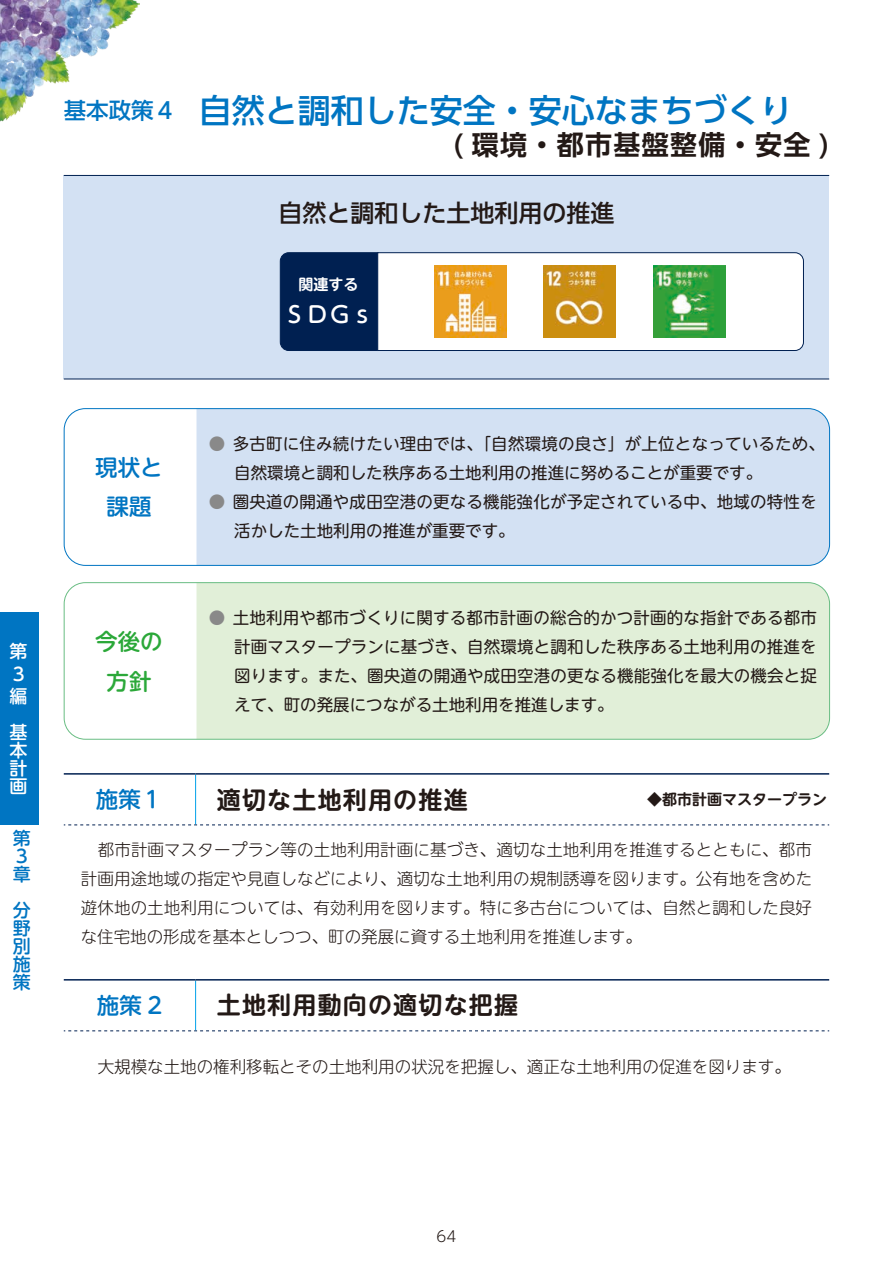
<style>
.page{position:relative;width:893px;height:1263px;background:#fff}
.page>*{position:absolute;margin:0;border:0;box-sizing:border-box;transform-origin:0 0}
.body1{font:500 33px "UD Shin Go Pr 6 N";color:#0075c2}
.body2{font:700 27px "UD Shin Go Pr 6 N De";letter-spacing:.05em;color:#231916}
.施策見出し{font:700 24px "UD Shin M Go Pro De";letter-spacing:.05em;color:#231916}
.body3{font:500 24px "UD Shin Go Pr 6 N";color:#231916}
.課題方針施策{font:500 22.5px/39.3px "UD Shin M Go Pro";color:#0075c2;text-align:center}
.t1{font:500 22.5px/39.3px "UD Shin M Go Pro";color:#2ba839;text-align:center}
.課題方針施策-2{font:500 22.5px "UD Shin M Go Pro";color:#fff}
.t2{font:500 18px/18px "UD Shin M Go Pro";color:#0075c2}
.t3{font:500 18px/18px "UD Shin M Go Pro";color:#fff}
.t4{font:16.5px/28.8px "UD Shin M Go Pro";letter-spacing:.01em;color:#231916}
.body4L{font:300 16.5px/28.8px "UD Shin M Go Pro";color:#231916;text-align:justify}
.施策見出し-2{font:700 15px "UD Shin M Go Pro De";color:#231916}
.t5{font:700 15px "UD Shin M Go Pro De";color:#fff}
.t6{font:300 15px "UD Shin Go Pr 6 N";color:#231916}
.s1{font-size:22.5px}
.s2{color:#898989}
</style>
<div class="page">
<div style="left:0;top:612px;width:38px;height:213px;background:#0075c2"></div>
<img style="left:0;top:0;width:140px;height:122px">
<div style="left:64px;top:175px;width:765px;height:204px;background:#d3e1f3"></div>
<hr style="left:64px;top:175px;width:765px;height:1px;background:#002051">
<hr style="left:64px;top:379px;width:765px;height:1px;background:#002051">
<svg style="left:280px;top:252px;width:524px;height:99px;background:#b3bcc9"></svg>
<img style="left:544px;top:266px;width:72px;height:72px">
<img style="left:653px;top:266px;width:72px;height:72px">
<img style="left:434px;top:266px;width:72px;height:71px">
<div style="left:196px;top:410px;width:634px;height:154px;background:#d3e1f3"></div>
<div style="left:64px;top:408px;width:766px;height:158px;border:1px solid #0075c2;border-radius:21px"></div>
<div style="left:196px;top:584px;width:634px;height:154px;background:#e1efd8"></div>
<div style="left:64px;top:582px;width:766px;height:158px;border:1px solid #69bd83;border-radius:21px"></div>
<hr style="left:195px;top:775px;width:1px;height:49px;background:#00a1e9">
<hr style="left:64px;top:773px;width:132px;height:2px;background:#002051">
<hr style="left:196px;top:773px;width:633px;height:2px;background:#002051">
<svg style="left:64px;top:824px;width:765px;height:1px"></svg>
<hr style="left:195px;top:980px;width:1px;height:50px;background:#00a1e9">
<svg style="left:64px;top:1030px;width:765px;height:1px"></svg>
<hr style="left:64px;top:979px;width:132px;height:1px;background:#002051">
<hr style="left:196px;top:979px;width:633px;height:1px;background:#002051">
<p class="body1" style="left:64px;top:83px;width:731px"><span class="s1">基本政策４　</span>自然と調和した安全・安心なまちづくり</p>
<p class="body2" style="left:453px;top:123px;width:378px">( 環境・都市基盤整備・安全 )</p>
<p class="body3" style="left:278px;top:193px;width:338px">自然と調和した土地利用の推進</p>
<p class="t5" style="left:298px;top:272px;width:61px">関連する</p>
<p class="課題方針施策-2" style="left:283px;top:296px;width:91px">ＳＤＧｓ</p>
<p class="t3" style="left:10px;top:639px;width:19px;line-height:22.5px">第<br>3編</p>
<p class="t3" style="left:10px;top:722px;width:19px;text-align:justify">基本計画</p>
<p class="t2" style="left:13px;top:828px;width:19px">第<br>３章</p>
<p class="t2" style="left:13px;top:900px;width:19px;text-align:justify">分野別施策</p>
<p class="課題方針施策" style="left:95px;top:446px;width:69px">現状と課題</p>
<p class="t1" style="left:95px;top:621px;width:69px">今後の方針</p>
<p class="t4" style="left:234px;top:428px;width:592px;text-indent:-26px"><span class="s2">●</span> 多古町に住み続けたい理由では、「自然環境の良さ」が上位となっているため、自然環境と調和した秩序ある土地利用の推進に努めることが重要です。</p>
<p class="t4" style="left:234px;top:486px;width:584px;text-indent:-26px"><span class="s2">●</span> 圏央道の開通や成田空港の更なる機能強化が予定されている中、地域の特性を活かした土地利用の推進が重要です。</p>
<p class="t4" style="left:234px;top:603px;width:584px;text-align:justify;text-indent:-26px"><span class="s2">●</span> 土地利用や都市づくりに関する都市計画の総合的かつ計画的な指針である都市計画マスタープランに基づき、自然環境と調和した秩序ある土地利用の推進を図ります。また、圏央道の開通や成田空港の更なる機能強化を最大の機会と捉えて、町の発展につながる土地利用を推進します。</p>
<p class="課題方針施策" style="left:96px;top:779px;width:69px">施策１</p>
<p class="施策見出し" style="left:217px;top:780px;width:252px">適切な土地利用の推進</p>
<p class="施策見出し-2" style="left:647px;top:787px;width:182px">◆都市計画マスタープラン</p>
<p class="body4L" style="left:81px;top:835px;width:733px;text-indent:17px">都市計画マスタープラン等の土地利用計画に基づき、適切な土地利用を推進するとともに、都市計画用途地域の指定や見直しなどにより、適切な土地利用の規制誘導を図ります。公有地を含めた遊休地の土地利用については、有効利用を図ります。特に多古台については、自然と調和した良好な住宅地の形成を基本としつつ、町の発展に資する土地利用を推進します。</p>
<p class="課題方針施策" style="left:97px;top:984px;width:67px">施策 2</p>
<p class="施策見出し" style="left:217px;top:986px;width:303px">土地利用動向の適切な把握</p>
<p class="body4L" style="left:98px;top:1052px;width:694px">大規模な土地の権利移転とその土地利用の状況を把握し、適正な土地利用の促進を図ります。</p>
<p class="t6" style="left:437px;top:1224px;width:21px">64</p>
</div>
